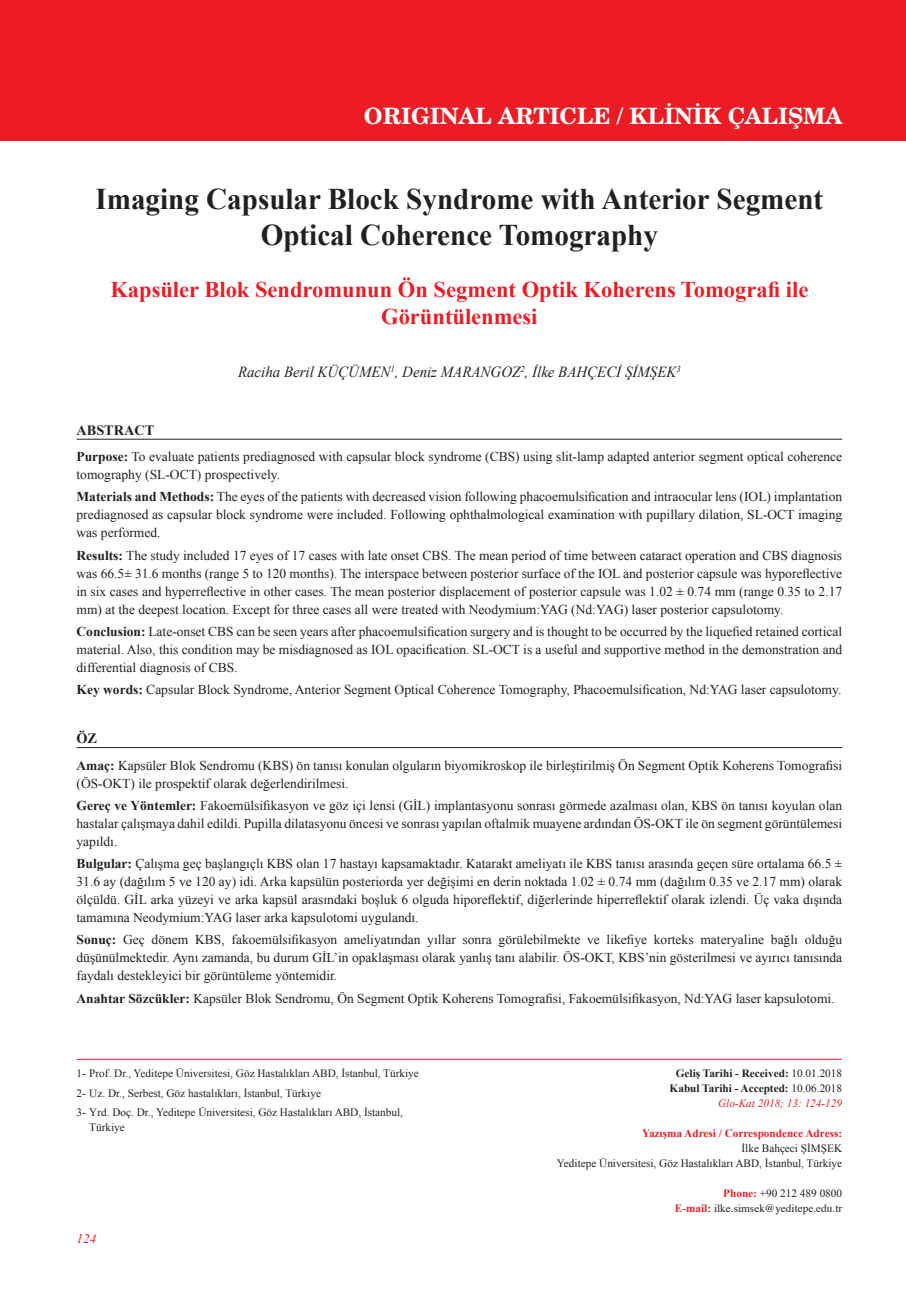
<style>
.page{position:relative;width:906px;height:1289px;background:#fff}
.page>*{position:absolute;margin:0;border:0;box-sizing:border-box;transform-origin:0 0}
.t1{font:700 30px/36px "Times New Roman";color:#231f20;text-align:center}
.t2{font:700 22.5px/27px "Times New Roman";color:#ed1c24;text-align:center}
.t3{font:700 22.5px "Te X Gyre Schola";color:#fff}
.t4{font:italic 15.3px "Times New Roman";color:#231f20}
.t5{font:700 14.25px "Times New Roman";color:#231f20}
.t6{font:13.5px/18px "Times New Roman";color:#231f20;text-align:justify}
.t7{font:italic 13.2px "Times New Roman";color:#ed1c24}
.t8{font:11.25px/19.2px "Times New Roman";color:#231f20}
.t9{font:700 11.25px/15px "Times New Roman";color:#231f20;text-align:right}
.t10{font:700 11.25px "Times New Roman";color:#ed1c24}
.t11{font:11.25px "Times";color:#231f20}
.s1{font-weight:700}
.s2{font-weight:400}
.s3{font-weight:400;font-style:italic;color:#ed1c24}
.s4{font-weight:700;color:#ed1c24}
.s5{font-family:"Times New Roman";font-weight:700;color:#ed1c24}
</style>
<div class="page">
<div style="left:0;top:0;width:906px;height:140px;background:#ed1c24"></div>
<hr style="left:77px;top:439px;width:765px;height:1px;background:#231f20">
<hr style="left:77px;top:747px;width:765px;height:1px;background:#231f20">
<hr style="left:77px;top:1058px;width:765px;height:1px;background:#ed1c24">
<h2 class="t3" style="left:364px;top:106px;width:480px">ORIGINAL ARTICLE / KLİNİK ÇALIŞMA</h2>
<h1 class="t1" style="left:95px;top:181px;width:729px">Imaging Capsular Block Syndrome with Anterior Segment<br>Optical Coherence Tomography</h1>
<h2 class="t2" style="left:110px;top:276px;width:699px">Kapsüler Blok Sendromunun Ön Segment Optik Koherens Tomografi ile<br>Görüntülenmesi</h2>
<p class="t4" style="left:238px;top:363px;width:444px">Raciha Beril KÜÇÜMEN<sup>1</sup>, Deniz MARANGOZ<sup>2</sup>, İlke BAHÇECİ ŞİMŞEK<sup>3</sup></p>
<p class="t5" style="left:77px;top:422px;width:79px">ABSTRACT</p>
<p class="t6" style="left:77px;top:447px;width:767px"><span class="s1">Purpose:</span> To evaluate patients prediagnosed with capsular block syndrome (CBS) using slit-lamp adapted anterior segment optical coherence tomography (SL-OCT) prospectively.</p>
<p class="t6" style="left:77px;top:488px;width:767px"><span class="s1">Materials and Methods:</span> The eyes of the patients with decreased vision following phacoemulsification and intraocular lens (IOL) implantation prediagnosed as capsular block syndrome were included. Following ophthalmological examination with pupillary dilation, SL-OCT imaging was performed.</p>
<p class="t6" style="left:77px;top:546px;width:767px"><span class="s1">Results:</span> The study included 17 eyes of 17 cases with late onset CBS. The mean period of time between cataract operation and CBS diagnosis was 66.5± 31.6 months ( range 5 to 120 months). The interspace between posterior surface of the IOL and posterior capsule was hyporeflective in six cases and hyperreflective in other cases. The mean posterior displacement of posterior capsule was 1.02 ± 0.74 mm (ran ge 0.35 to 2.17 mm) at the deepest location. Except for three cases all were treated with Neodymium:YAG (Nd:Y AG) laser posterior capsulotomy.</p>
<p class="t6" style="left:77px;top:622px;width:767px"><span class="s1">Conclusion:</span> Late-onset CBS can be seen years after phacoemulsification surgery and is thought to be occurred by the liquefied retained cortical material. Also, this condition may be misdiagnosed as IOL opacification. SL-OCT is a useful and supportive method in the demonstration and differential diagnosis of CBS.</p>
<p class="t6" style="left:77px;top:680px;width:766px"><span class="s1">Key words:</span> Capsular Block Syndrome, Anterior Segment Optical Coherence Tomography, Phacoemulsification, Nd:YAG laser capsulotomy.</p>
<p class="t5" style="left:77px;top:730px;width:22px">ÖZ</p>
<p class="t6" style="left:77px;top:756px;width:767px"><span class="s1">Amaç:</span> Kapsüler Blok Sendromu (KBS) ön tanısı konulan olguların biyomikroskop ile birleştirilmiş Ön Segment Optik Koherens Tomografisi (ÖS-OKT) ile prospektif olarak değerlendirilmesi.</p>
<p class="t6" style="left:77px;top:796px;width:767px"><span class="s1">Gereç ve Yöntemler:</span> Fakoemülsifikasyon ve göz içi lensi (GİL) implantasyonu sonrası görmede azalması olan, KBS ön tanısı koyulan olan hastalar çalışmaya dahil edildi. Pupilla dilatasyonu öncesi ve sonrası yapılan oftalmik muayene ardından ÖS-OKT ile ön segment görüntülemesi yapıldı.</p>
<p class="t6" style="left:77px;top:854px;width:767px"><span class="s1">Bulgular:</span> Çalışma geç başlangıçlı KBS olan 17 hastayı kapsamaktadır. Katarakt ameliyatı ile KBS tanısı arasında geçen süre ortalama 66.5 ± 31.6 ay (dağılım 5 ve 120 ay) idi. Arka kapsülün posteriorda yer değişimi en derin noktada 1.02 ± 0.74 mm (dağılım 0.35 ve 2.17 mm) olarak ölçüldü. GİL arka yüzeyi ve arka kapsül arasındaki boşluk 6 olguda hiporeflektif, diğerlerinde hiperreflektif olarak izlendi. Üç vaka dışında tamamına Neodymium:YAG laser arka kapsulotomi uygulandı.</p>
<p class="t6" style="left:77px;top:930px;width:767px"><span class="s1">Sonuç:</span> Geç dönem KBS, fakoemülsifikasyon ameliyatından yıllar sonra görülebilmekte ve likefiye korteks materyaline bağlı olduğu düşünülmektedir. Aynı zamanda, bu durum GİL’in opaklaşması olarak yanlış tanı alabilir. ÖS-OKT, KBS’nin gösterilmesi ve ayırıcı tanısında faydalı destekleyici bir görüntüleme yöntemidir.</p>
<p class="t6" style="left:77px;top:989px;width:759px"><span class="s1">Anahtar Sözcükler:</span> Kapsüler Blok Sendromu, Ön Segment Optik Koherens Tomografisi, Fakoemülsifikasyon, Nd:YAG laser kapsulotomi.</p>
<p class="t8" style="left:77px;top:1063px;width:344px">1- Prof. Dr., Yeditepe Üniversitesi, Göz Hastalıkları ABD, İstanbul, Türkiye<br>2- Uz. Dr., Serbest, Göz hastalıkları, İstanbul, Türkiye<br>3- Yrd. Doç. Dr., Yeditepe Üniversitesi, Göz Hastalıkları ABD, İstanbul,</p>
<p class="t8" style="left:89px;top:1117px;width:37px">Türkiye</p>
<p class="t7" style="left:77px;top:1230px;width:21px">124</p>
<p class="t9" style="left:669px;top:1066px;width:174px">Geliş Tarihi - Received: <span class="s2">10.01.2018<br></span>Kabul Tarihi - Accepted: <span class="s2">10.06.2018<br></span><span class="s3">Glo-Kat 2018; 13: 124-129</span></p>
<p class="t10" style="left:642px;top:1127px;width:201px">Yazışma Adresi / Correspondence Adress:</p>
<p class="t8" style="left:557px;top:1141px;width:287px;line-height:15px;text-align:right">İlke Bahçeci ŞİMŞEK<br>Yeditepe Üniversitesi, Göz Hastalıkları ABD, İstanbul, Türkiye</p>
<p class="t8" style="left:723px;top:1183px;width:120px"><span class="s4">Phone:</span> +90 212 489 0800</p>
<p class="t11" style="left:675px;top:1203px;width:169px"><span class="s5">E-mail:</span> ilke.simsek@yeditepe.edu.tr</p>
</div>
